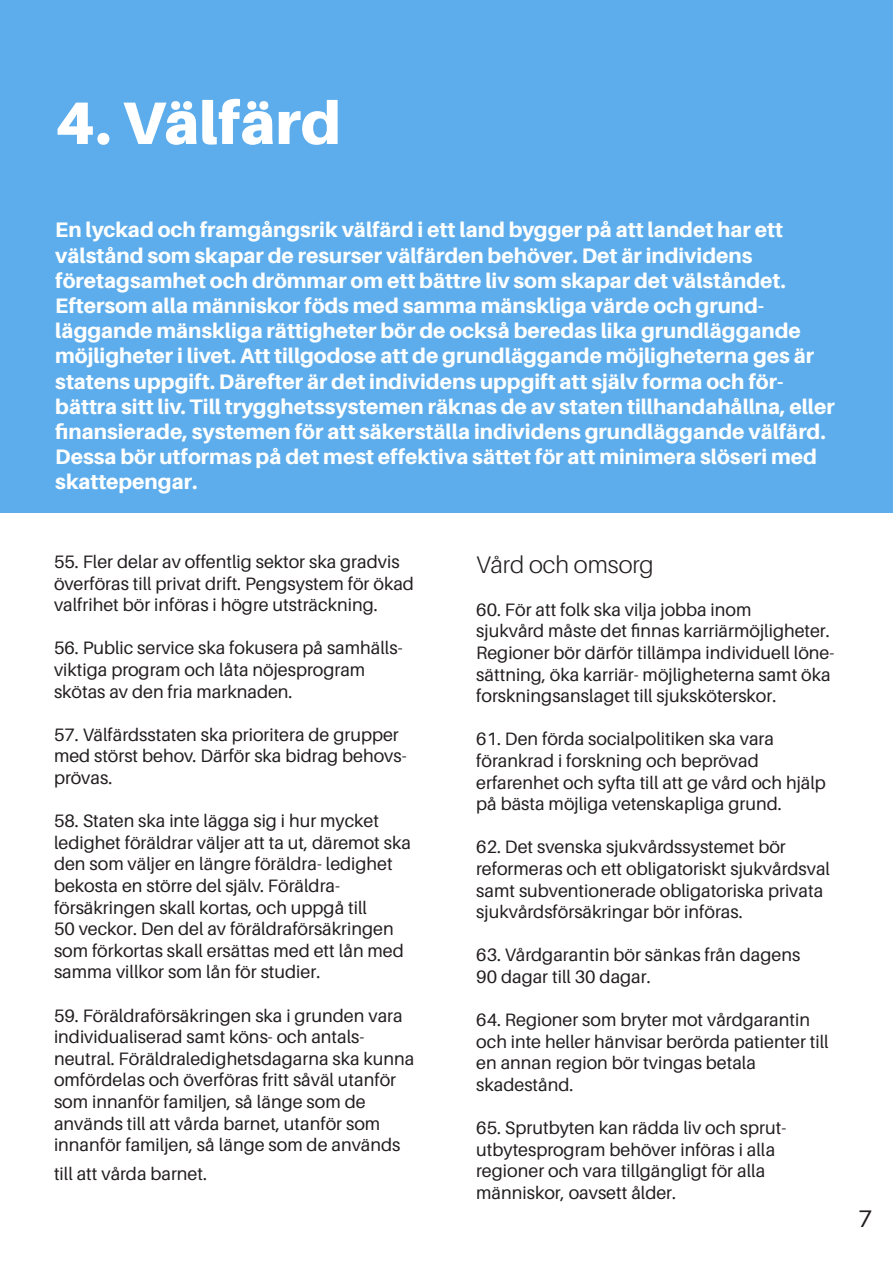
<style>
.page{position:relative;width:893px;height:1263px;background:#fff}
.page>*{position:absolute;margin:0;border:0;box-sizing:border-box;transform-origin:0 0}
.t1{font:900 60px "Aileron";color:#fff}
.t2{font:300 24px "Aileron";color:#231f20}
.t3{font:24px "Aileron";color:#231f20}
.t4{font:800 21px/25.2px "Aileron";color:#fff}
.t5{font:18px/21.6px "Aileron";color:#231f20}
</style>
<div class="page">
<div style="left:0;top:0;width:893px;height:512px;background:#5dadec"></div>
<p class="t1" style="left:55px;top:88px;width:287px">4. Välfärd</p>
<p class="t4" style="left:55px;top:217px;width:729px">En lyckad och framgångsrik välfärd i ett land bygger på att landet har ett</p>
<p class="t4" style="left:55px;top:243px;width:699px">välstånd som skapar de resurser välfärden behöver. Det är individens</p>
<p class="t4" style="left:55px;top:268px;width:732px">företagsamhet och drömmar om ett bättre liv som skapar det välståndet.</p>
<p class="t4" style="left:55px;top:293px;width:710px">Eftersom alla människor föds med samma mänskliga värde och grund-</p>
<p class="t4" style="left:55px;top:318px;width:760px">läggande mänskliga rättigheter bör de också beredas lika grundläggande möjligheter i livet. Att tillgodose att de grundläggande möjligheterna ges är statens uppgift. Därefter är det individens uppgift att själv forma och för-</p>
<p class="t4" style="left:55px;top:394px;width:781px">bättra sitt liv. Till trygghetssystemen räknas de av staten tillhandahållna, eller finansierade, systemen för att säkerställa individens grundläggande välfärd.<br>Dessa bör utformas på det mest effektiva sättet för att minimera slöseri med skattepengar.</p>
<p class="t5" style="left:54px;top:551px;width:361px">55. Fler delar av offentlig sektor ska gradvis överföras till privat drift. Pengsystem för ökad valfrihet bör införas i högre utsträckning.</p>
<p class="t5" style="left:54px;top:637px;width:350px">56. Public service ska fokusera på samhälls&shy;viktiga program och låta nöjesprogram</p>
<p class="t5" style="left:54px;top:681px;width:240px">skötas av den fria marknaden.</p>
<p class="t5" style="left:54px;top:724px;width:354px">57. Välfärdsstaten ska prioritera de grupper med störst behov. Därför ska bidrag behovs&shy;prövas.</p>
<p class="t5" style="left:54px;top:810px;width:358px">58. Staten ska inte lägga sig i hur mycket ledighet föräldrar väljer att ta ut, däremot ska den som väljer en längre föräldra- ledighet bekosta en större del själv. Föräldra-</p>
<p class="t5" style="left:54px;top:897px;width:314px">försäkringen skall kortas, och uppgå till</p>
<p class="t5" style="left:54px;top:918px;width:351px">50 veckor. Den del av föräldraförsäkringen som förkortas skall ersättas med ett lån med samma villkor som lån för studier.</p>
<p class="t5" style="left:54px;top:1005px;width:350px">59. Föräldraförsäkringen ska i grunden vara individualiserad samt köns- och antals-</p>
<p class="t5" style="left:54px;top:1048px;width:362px">neutral. Föräldraledighetsdagarna ska kunna omfördelas och överföras fritt såväl utanför som innanför familjen, så länge som de</p>
<p class="t5" style="left:54px;top:1113px;width:348px">används till att vårda barnet, utanför som innanför familjen, så länge som de används</p>
<p class="t5" style="left:54px;top:1163px;width:155px">till att vårda barnet.</p>
<p class="t2" style="left:476px;top:551px;width:179px">Vård och omsorg</p>
<p class="t5" style="left:476px;top:599px;width:277px">60. För att folk ska vilja jobba inom</p>
<p class="t5" style="left:476px;top:620px;width:360px">sjukvård måste det finnas karriärmöjligheter.<br>Regioner bör därför tillämpa individuell löne&shy;sättning, öka karriär- möjligheterna samt öka forskningsanslaget till sjuksköterskor.</p>
<p class="t5" style="left:476px;top:728px;width:299px">61. Den förda socialpolitiken ska vara</p>
<p class="t5" style="left:476px;top:750px;width:284px">förankrad i forskning och beprövad</p>
<p class="t5" style="left:476px;top:772px;width:351px">erfarenhet och syfta till att ge vård och hjälp på bästa möjliga vetenskapliga grund.</p>
<p class="t5" style="left:476px;top:836px;width:311px">62. Det svenska sjukvårdssystemet bör</p>
<p class="t5" style="left:476px;top:858px;width:355px">reformeras och ett obligatoriskt sjukvårdsval samt subventionerade obligatoriska privata sjukvårdsförsäkringar bör införas.</p>
<p class="t5" style="left:476px;top:944px;width:325px">63. Vårdgarantin bör sänkas från dagens</p>
<p class="t5" style="left:476px;top:966px;width:176px">90 dagar till 30 dagar.</p>
<p class="t5" style="left:476px;top:1009px;width:354px">64. Regioner som bryter mot vårdgarantin och inte heller hänvisar berörda patienter till en annan region bör tvingas betala</p>
<p class="t5" style="left:476px;top:1074px;width:99px">skadestånd.</p>
<p class="t5" style="left:476px;top:1117px;width:312px">65. Sprutbyten kan rädda liv och sprut-</p>
<p class="t5" style="left:476px;top:1139px;width:300px">utbytesprogram behöver införas i alla</p>
<p class="t5" style="left:476px;top:1160px;width:291px">regioner och vara tillgängligt för alla människor, oavsett ålder.</p>
<p class="t3" style="left:858px;top:1206px;width:15px">7</p>
</div>
